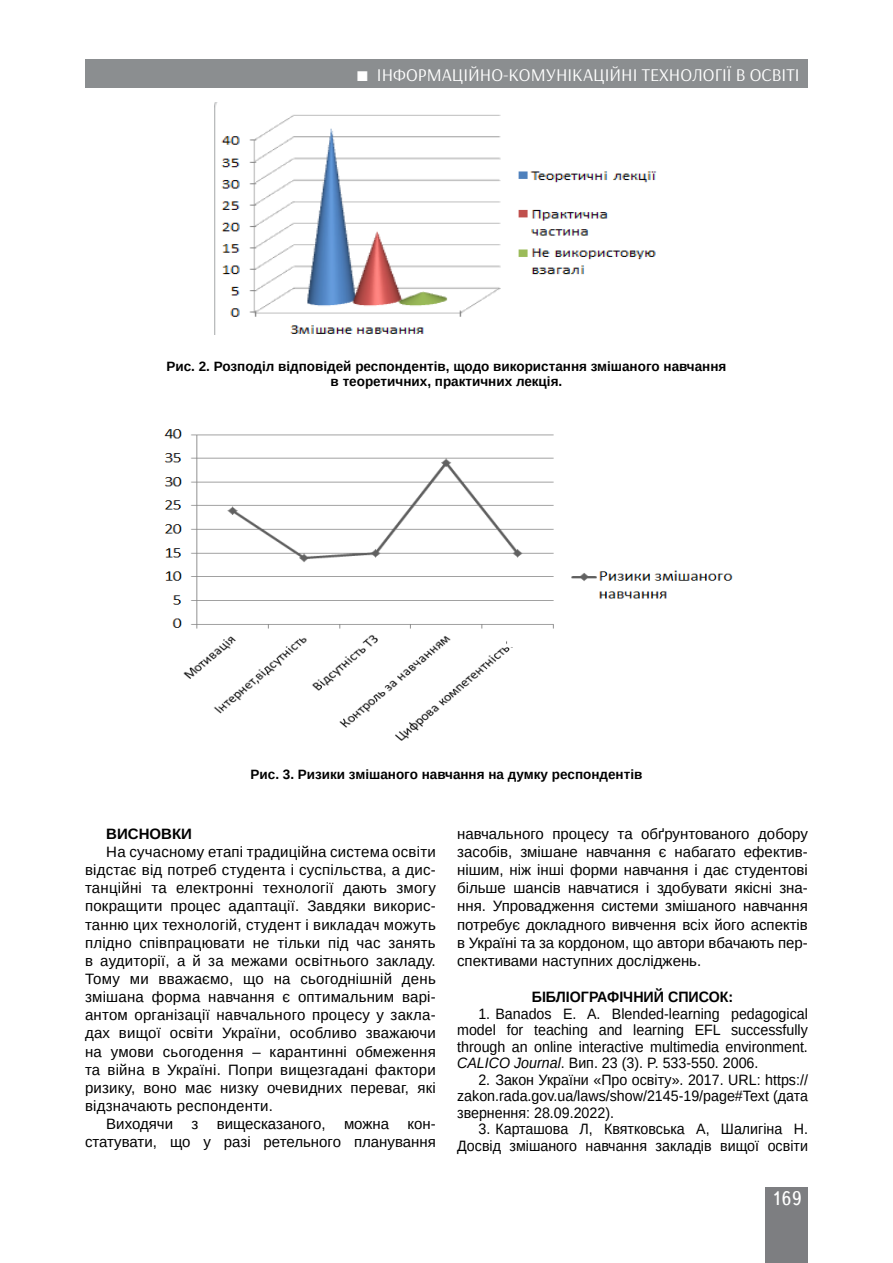
<style>
.page{position:relative;width:893px;height:1263px;background:#fff}
.page>*{position:absolute;margin:0;border:0;box-sizing:border-box;transform-origin:0 0}
.t1{font:19.5px "Ukrainian Text";color:#fff}
.t2{font:18px "Arsenal";color:#fff}
.t3{font:15px/18.1px "Arimo";color:#000;text-align:justify}
.t4{font:15px/16.5px "Arimo";color:#000;text-align:justify;scale:.95 1}
.t5{font:700 15px "Arimo";color:#000;scale:.95 1}
.t6{font:700 15px "Arimo";color:#000}
.t7{font:700 13.5px/15px "Arimo";color:#000;text-align:center}
.s1{font-style:italic}
</style>
<div class="page">
<div style="left:765px;top:1187px;width:43px;height:76px;background:#7d7e81"></div>
<div style="left:85px;top:60px;width:723px;height:28px;background:#8b8e90"></div>
<img style="left:214px;top:102px;width:443px;height:233px">
<img style="left:164px;top:429px;width:569px;height:312px">
<p class="t2" style="left:377px;top:64px;width:424px">ІНФОРМАЦІЙНО-КОМУНІКАЦІЙНІ ТЕХНОЛОГІЇ В ОСВІТІ</p>
<p class="t2" style="left:440px;top:64px;width:361px">ЗАГАЛЬНА ПЕДАГОГІКА ТА ІСТОРІЯ ПЕДАГОГІКИ</p>
<p class="t7" style="left:166px;top:359px;width:561px">Рис. 2. Розподіл відповідей респондентів, щодо використання змішаного навчання в теоретичних, практичних лекція.</p>
<p class="t7" style="left:251px;top:767px;width:393px">Рис. 3. Ризики змішаного навчання на думку респондентів</p>
<p class="t6" style="left:106px;top:823px;width:87px">ВИСНОВКИ</p>
<p class="t3" style="left:85px;top:843px;width:352px;text-indent:21px">На сучасному етапі традиційна система освіти відстає від потреб студента і суспільства, а дис&shy;танційні та електронні технології дають змогу покращити процес адаптації. Завдяки викорис&shy;танню цих технологій, студент і викладач можуть плідно співпрацювати не тільки під час занять в аудиторії, а й за межами освітнього закладу.<br>Тому ми вважаємо, що на сьогоднішній день змішана форма навчання є оптимальним варі&shy;антом організації навчального процесу у закла&shy;дах вищої освіти України, особливо зважаючи на умови сьогодення – карантинні обмеження та війна в Україні. Попри вищезгадані фактори ризику, воно має низку очевидних переваг, які відзначають респонденти.</p>
<p class="t3" style="left:85px;top:1115px;width:352px;text-align:right">Виходячи з вищесказаного, можна кон&shy;статувати, що у разі ретельного планування</p>
<p class="t3" style="left:457px;top:824px;width:352px">навчального процесу та обґрунтованого добору засобів, змішане навчання є набагато ефектив&shy;нішим, ніж інші форми навчання і дає студентові більше шансів навчатися і здобувати якісні зна&shy;ння. Упровадження системи змішаного навчання потребує докладного вивчення всіх його аспектів в Україні та за кордоном, що автори вбачають пер&shy;спективами наступних досліджень.</p>
<p class="t5" style="left:532px;top:986px;width:214px">БІБЛІОГРАФІЧНИЙ СПИСОК:</p>
<p class="t4" style="left:457px;top:1005px;width:371px;text-indent:21px">1. Banados E. A. Вlended-learning pedagogical model for teaching and learning EFL successfully through an online interactive multimedia environment.<br><span class="s1">CALICO Journal</span>. Вип. 23 (3). P. 533-550. 2006.</p>
<p class="t4" style="left:457px;top:1071px;width:371px;text-indent:21px">2. Закон України «Про освіту». 2017. URL: https:// zakon.rada.gov.ua/laws/show/2145-19/page#Text (дата звернення: 28.09.2022).</p>
<p class="t4" style="left:457px;top:1121px;width:371px;text-align:right">3. Карташова Л, Квятковська А, Шалигіна Н.<br>Досвід змішаного навчання закладів вищої освіти</p>
<h1 class="t1" style="left:771px;top:1188px;width:32px">169</h1>
</div>
